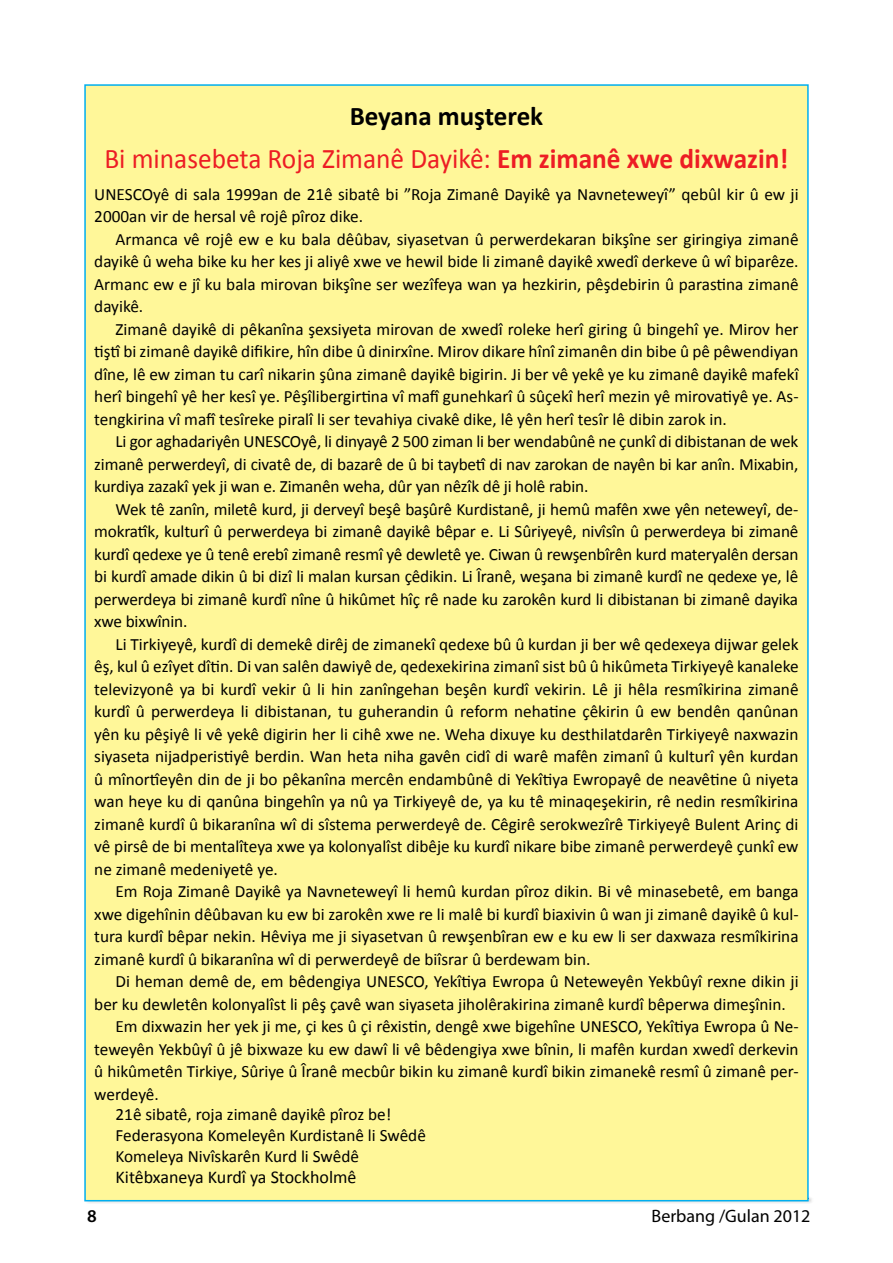
<style>
.page{position:relative;width:893px;height:1263px;background:#fff}
.page>*{position:absolute;margin:0;border:0;box-sizing:border-box;transform-origin:0 0}
.t1{font:28.5px "Calibri";color:#ed1d24;scale:.96 1}
.t2{font:700 27px "Calibri";color:#000}
.t3{font:18px "Calibri";color:#000}
.t4{font:18px "Myriad Pro";color:#000}
.t5{font:600 18px "Myriad Pro";color:#000}
.t6{font:17.25px/22.5px "Calibri";color:#000;text-align:justify}
.s1{font-weight:700}
</style>
<div class="page">
<div style="left:84px;top:1196px;width:730px;height:8px;background:#000;opacity:.75"></div>
<div style="left:85px;top:85px;width:723px;height:1116px;background:#fff799"></div>
<h2 class="t2" style="left:350px;top:99px;width:195px">Beyana muşterek</h2>
<h1 class="t1" style="left:104px;top:141px;width:714px">Bi minasebeta Roja Zimanê Dayikê: <span class="s1">Em zimanê xwe dixwazin!</span></h1>
<p class="t6" style="left:94px;top:183px;width:706px">UNESCOyê di sala 1999an de 21ê sibatê bi ”Roja Zimanê Dayikê ya Navneteweyî” qebûl kir û ew ji<br>2000an vir de hersal vê rojê pîroz dike.</p>
<p class="t6" style="left:94px;top:228px;width:706px;text-indent:21px">Armanca vê rojê ew e ku bala dêûbav, siyasetvan û perwerdekaran bikşîne ser giringiya zimanê dayikê û weha bike ku her kes ji aliyê xwe ve hewil bide li zimanê dayikê xwedî derkeve û wî biparêze.<br>Armanc ew e jî ku bala mirovan bikşîne ser wezîfeya wan ya hezkirin, pêşdebirin û parastina zimanê dayikê.</p>
<p class="t6" style="left:94px;top:318px;width:706px;text-indent:21px">Zimanê dayikê di pêkanîna şexsiyeta mirovan de xwedî roleke herî giring û bingehî ye. Mirov her tiştî bi zimanê dayikê difikire, hîn dibe û dinirxîne. Mirov dikare hînî zimanên din bibe û pê pêwendiyan dîne, lê ew ziman tu carî nikarin şûna zimanê dayikê bigirin. Ji ber vê yekê ye ku zimanê dayikê mafekî herî bingehî yê her kesî ye. Pêşîlibergirtina vî mafî gunehkarî û sûçekî herî mezin yê mirovatiyê ye. As&shy;tengkirina vî mafî tesîreke piralî li ser tevahiya civakê dike, lê yên herî tesîr lê dibin zarok in.</p>
<p class="t6" style="left:94px;top:430px;width:706px;text-indent:21px">Li gor aghadariyên UNESCOyê, li dinyayê 2 500 ziman li ber wendabûnê ne çunkî di dibistanan de wek zimanê perwerdeyî, di civatê de, di bazarê de û bi taybetî di nav zarokan de nayên bi kar anîn. Mixabin, kurdiya zazakî yek ji wan e. Zimanên weha, dûr yan nêzîk dê ji holê rabin.</p>
<p class="t6" style="left:94px;top:498px;width:706px;text-indent:21px">Wek tê zanîn, miletê kurd, ji derveyî beşê başûrê Kurdistanê, ji hemû mafên xwe yên neteweyî, de&shy;mokratîk, kulturî û perwerdeya bi zimanê dayikê bêpar e. Li Sûriyeyê, nivîsîn û perwerdeya bi zimanê kurdî qedexe ye û tenê erebî zimanê resmî yê dewletê ye. Ciwan û rewşenbîrên kurd materyalên dersan bi kurdî amade dikin û bi dizî li malan kursan çêdikin. Li Îranê, weşana bi zimanê kurdî ne qedexe ye, lê perwerdeya bi zimanê kurdî nîne û hikûmet hîç rê nade ku zarokên kurd li dibistanan bi zimanê dayika xwe bixwînin.</p>
<p class="t6" style="left:94px;top:633px;width:706px;text-indent:21px">Li Tirkiyeyê, kurdî di demekê dirêj de zimanekî qedexe bû û kurdan ji ber wê qedexeya dijwar gelek êş, kul û ezîyet dîtin. Di van salên dawiyê de, qedexekirina zimanî sist bû û hikûmeta Tirkiyeyê kanaleke televizyonê ya bi kurdî vekir û li hin zanîngehan beşên kurdî vekirin. Lê ji hêla resmîkirina zimanê kurdî û perwerdeya li dibistanan, tu guherandin û reform nehatine çêkirin û ew bendên qanûnan yên ku pêşiyê li vê yekê digirin her li cihê xwe ne. Weha dixuye ku desthilatdarên Tirkiyeyê naxwazin siyaseta nijadperistiyê berdin. Wan heta niha gavên cidî di warê mafên zimanî û kulturî yên kurdan û mînortîeyên din de ji bo pêkanîna mercên endambûnê di Yekîtiya Ewropayê de neavêtine û niyeta wan heye ku di qanûna bingehîn ya nû ya Tirkiyeyê de, ya ku tê minaqeşekirin, rê nedin resmîkirina zimanê kurdî û bikaranîna wî di sîstema perwerdeyê de. Cêgirê serokwezîrê Tirkiyeyê Bulent Arinç di vê pirsê de bi mentalîteya xwe ya kolonyalîst dibêje ku kurdî nikare bibe zimanê perwerdeyê çunkî ew ne zimanê medeniyetê ye.</p>
<p class="t6" style="left:94px;top:880px;width:706px;text-indent:21px">Em Roja Zimanê Dayikê ya Navneteweyî li hemû kurdan pîroz dikin. Bi vê minasebetê, em banga xwe digehînin dêûbavan ku ew bi zarokên xwe re li malê bi kurdî biaxivin û wan ji zimanê dayikê û kul&shy;tura kurdî bêpar nekin. Hêviya me ji siyasetvan û rewşenbîran ew e ku ew li ser daxwaza resmîkirina zimanê kurdî û bikaranîna wî di perwerdeyê de biîsrar û berdewam bin.</p>
<p class="t6" style="left:116px;top:970px;width:684px">Di heman demê de, em bêdengiya UNESCO, Yekîtiya Ewropa û Neteweyên Yekbûyî rexne dikin ji</p>
<p class="t6" style="left:94px;top:993px;width:693px">ber ku dewletên kolonyalîst li pêş çavê wan siyaseta jiholêrakirina zimanê kurdî bêperwa dimeşînin.</p>
<p class="t6" style="left:116px;top:1015px;width:685px">Em dixwazin her yek ji me, çi kes û çi rêxistin, dengê xwe bigehîne UNESCO, Yekîtiya Ewropa û Ne-</p>
<p class="t6" style="left:94px;top:1037px;width:706px">teweyên Yekbûyî û jê bixwaze ku ew dawî li vê bêdengiya xwe bînin, li mafên kurdan xwedî derkevin</p>
<p class="t6" style="left:94px;top:1060px;width:706px">û hikûmetên Tirkiye, Sûriye û Îranê mecbûr bikin ku zimanê kurdî bikin zimanekê resmî û zimanê per-</p>
<p class="t6" style="left:94px;top:1082px;width:66px">werdeyê.</p>
<p class="t6" style="left:116px;top:1104px;width:312px;line-height:20.7px;text-align:left">21ê sibatê, roja zimanê dayikê pîroz be!<br>Federasyona Komeleyên Kurdistanê li Swêdê<br>Komeleya Nivîskarên Kurd li Swêdê</p>
<p class="t3" style="left:116px;top:1166px;width:242px">Kitêbxaneya Kurdî ya Stockholmê</p>
<p class="t5" style="left:87px;top:1204px;width:11px">8</p>
<p class="t4" style="left:651px;top:1205px;width:160px">Berbang /Gulan 2012</p>
</div>
